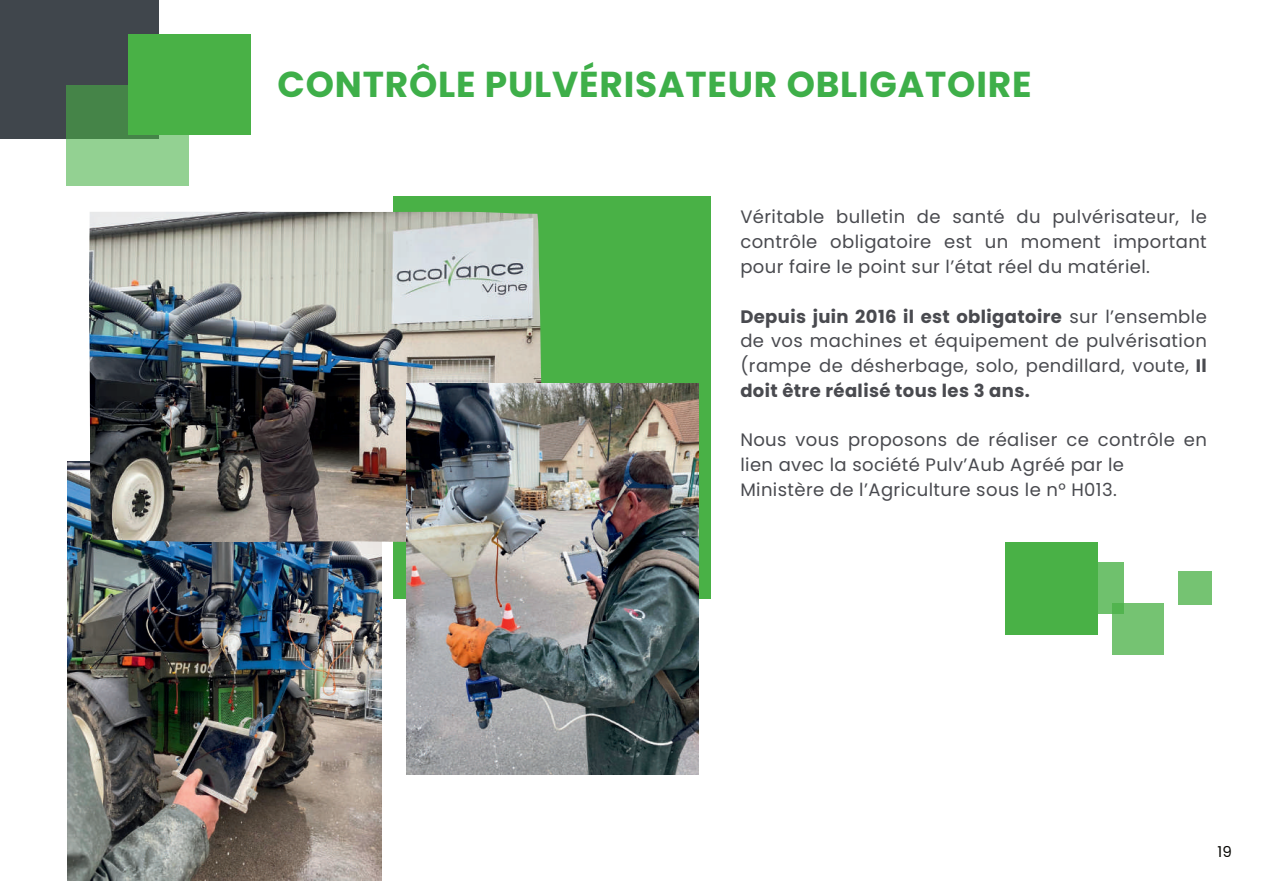
<style>
.page{position:relative;width:1263px;height:894px;background:#fff}
.page>*{position:absolute;margin:0;border:0;box-sizing:border-box;transform-origin:0 0}
.t1{font:700 36px "Poppins";letter-spacing:.02em;color:#3eaf49}
.t2{font:18px/24.8px "Poppins";letter-spacing:.02em;color:#494a4f;text-align:justify}
.t3{font:15px "Poppins";color:#080704}
.s1{font-weight:700}
</style>
<div class="page">
<div style="left:394px;top:196px;width:317px;height:403px;background:#49b146"></div>
<img style="left:68px;top:461px;width:314px;height:418px">
<img style="left:89px;top:212px;width:452px;height:329px">
<img style="left:406px;top:384px;width:293px;height:390px">
<div style="left:0;top:0;width:159px;height:138px;background:#40464c"></div>
<div style="left:128px;top:34px;width:123px;height:101px;background:#49b146"></div>
<svg style="left:66px;top:85px;width:123px;height:100px"></svg>
<div style="left:1005px;top:541px;width:93px;height:93px;background:#49b146"></div>
<svg style="left:1098px;top:562px;width:26px;height:51px"></svg>
<div style="left:1113px;top:603px;width:51px;height:51px;background:#75c372"></div>
<div style="left:1179px;top:571px;width:33px;height:33px;background:#75c372"></div>
<h1 class="t1" style="left:277px;top:63px;width:755px">CONTRÔLE PULVÉRISATEUR OBLIGATOIRE</h1>
<p class="t2" style="left:740px;top:205px;width:468px">Véritable bulletin de santé du pulvérisateur, le contrôle obligatoire est un moment important pour faire le point sur l’état réel du matériel.</p>
<p class="t2" style="left:740px;top:304px;width:468px"><span class="s1">Depuis juin 2016 il est obligatoire</span> sur l’ensemble de vos machines et équipement de pulvérisation (rampe de désherbage, solo, pendillard, voute, <span class="s1">Il doit être réalisé tous les 3 ans.</span></p>
<p class="t2" style="left:740px;top:427px;width:468px;text-align:left">Nous vous proposons de réaliser ce contrôle en lien avec la société Pulv’Aub Agréé par le<br>Ministère de l’Agriculture sous le n° H013.</p>
<p class="t3" style="left:1217px;top:842px;width:16px">19</p>
</div>
